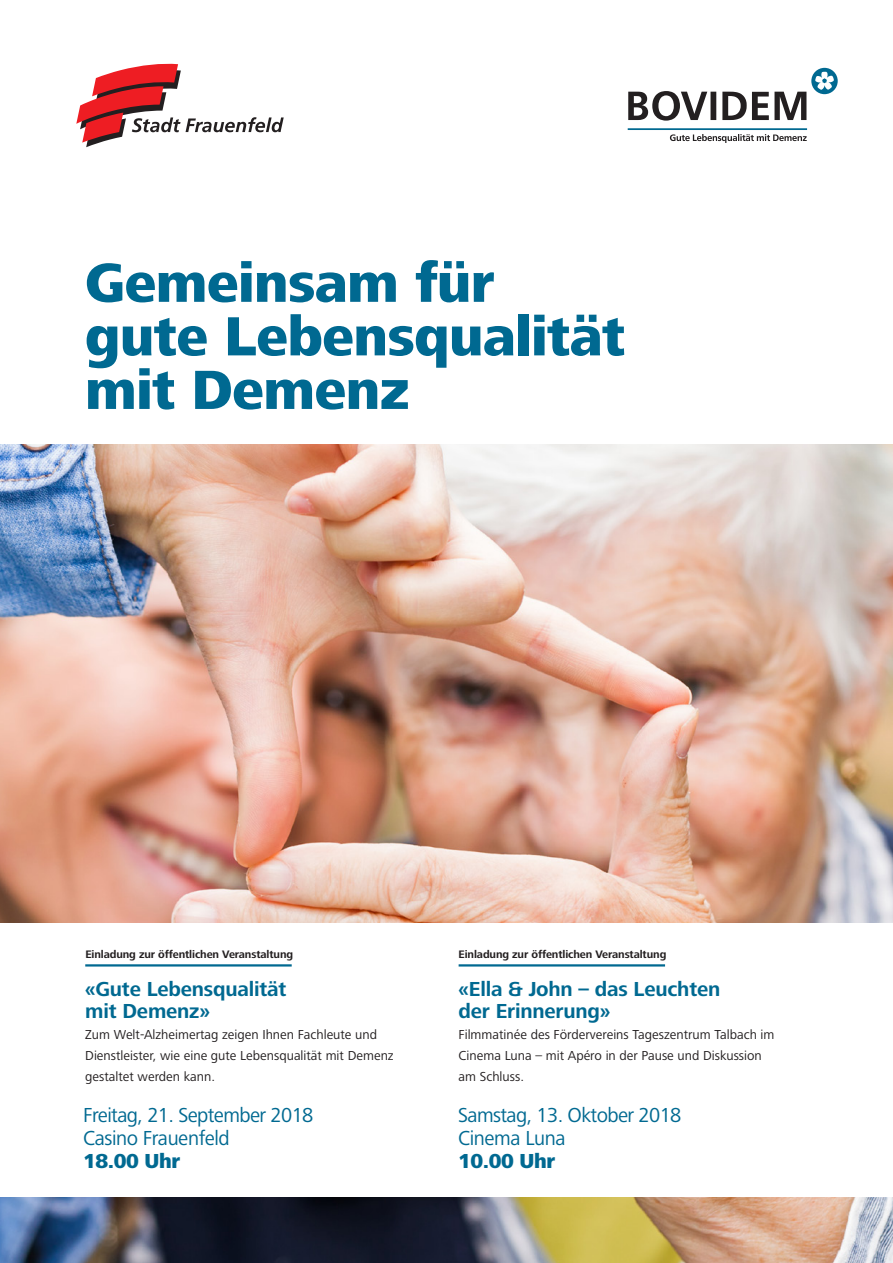
<style>
.page{position:relative;width:893px;height:1263px;background:#fff}
.page>*{position:absolute;margin:0;border:0;box-sizing:border-box;transform-origin:0 0}
.t1{font:800 57.15px/53.6px "Frutiger Next LT";letter-spacing:-.01em;color:#006991}
.t2{font:21px/23.2px "Frutiger Next LT";letter-spacing:-.03em;color:#006991}
.t3{font:700 21px/22.5px "Frutiger Next LT";letter-spacing:-.01em;color:#006991}
.t4{font:800 21px "Frutiger Next LT";letter-spacing:-.02em;color:#006991}
.t5{font:13.5px/21px "Frutiger Next LT";color:#231f20}
.t6{font:700 11.25px "Frutiger Next LT";letter-spacing:-.01em;color:#231f20}
</style>
<div class="page">
<svg style="left:76px;top:63px;width:208px;height:84px"></svg>
<img style="left:0;top:444px;width:893px;height:819px">
<svg style="left:811px;top:68px;width:27px;height:26px"></svg>
<svg style="left:815px;top:72px;width:19px;height:18px"></svg>
<hr style="left:628px;top:128px;width:179px;height:2px;background:#006991">
<svg style="left:670px;top:134px;width:137px;height:9px"></svg>
<svg style="left:628px;top:91px;width:178px;height:30px"></svg>
<div style="left:0;top:923px;width:893px;height:273px;background:#fff"></div>
<hr style="left:85px;top:964px;width:207px;height:2px;background:#006991">
<hr style="left:459px;top:964px;width:206px;height:2px;background:#006991">
<h1 class="t1" style="left:85px;top:256px;width:542px">Gemeinsam für gute Lebensqualität mit Demenz</h1>
<p class="t6" style="left:85px;top:948px;width:209px">Einladung zur öffentlichen Veranstaltung</p>
<p class="t6" style="left:459px;top:948px;width:209px">Einladung zur öffentlichen Veranstaltung</p>
<h2 class="t3" style="left:85px;top:978px;width:203px">«Gute Lebensqualität mit Demenz»</h2>
<p class="t5" style="left:85px;top:1024px;width:310px">Zum Welt-Alzheimertag zeigen Ihnen Fachleute und<br>Dienstleister, wie eine gute Lebensqualität mit Demenz gestaltet werden kann.</p>
<h2 class="t2" style="left:83px;top:1103px;width:232px">Freitag, 21. September 2018<br>Casino Frauenfeld</h2>
<h2 class="t4" style="left:83px;top:1149px;width:98px">18.00 Uhr</h2>
<h2 class="t3" style="left:459px;top:977px;width:263px">«Ella &amp; John – das Leuchten der Erinnerung»</h2>
<p class="t5" style="left:459px;top:1024px;width:317px">Filmmatinée des Fördervereins Tageszentrum Talbach im<br>Cinema Luna – mit Apéro in der Pause und Diskussion am Schluss.</p>
<h2 class="t2" style="left:458px;top:1103px;width:225px">Samstag, 13. Oktober 2018<br>Cinema Luna</h2>
<h2 class="t4" style="left:458px;top:1149px;width:98px">10.00 Uhr</h2>
</div>
